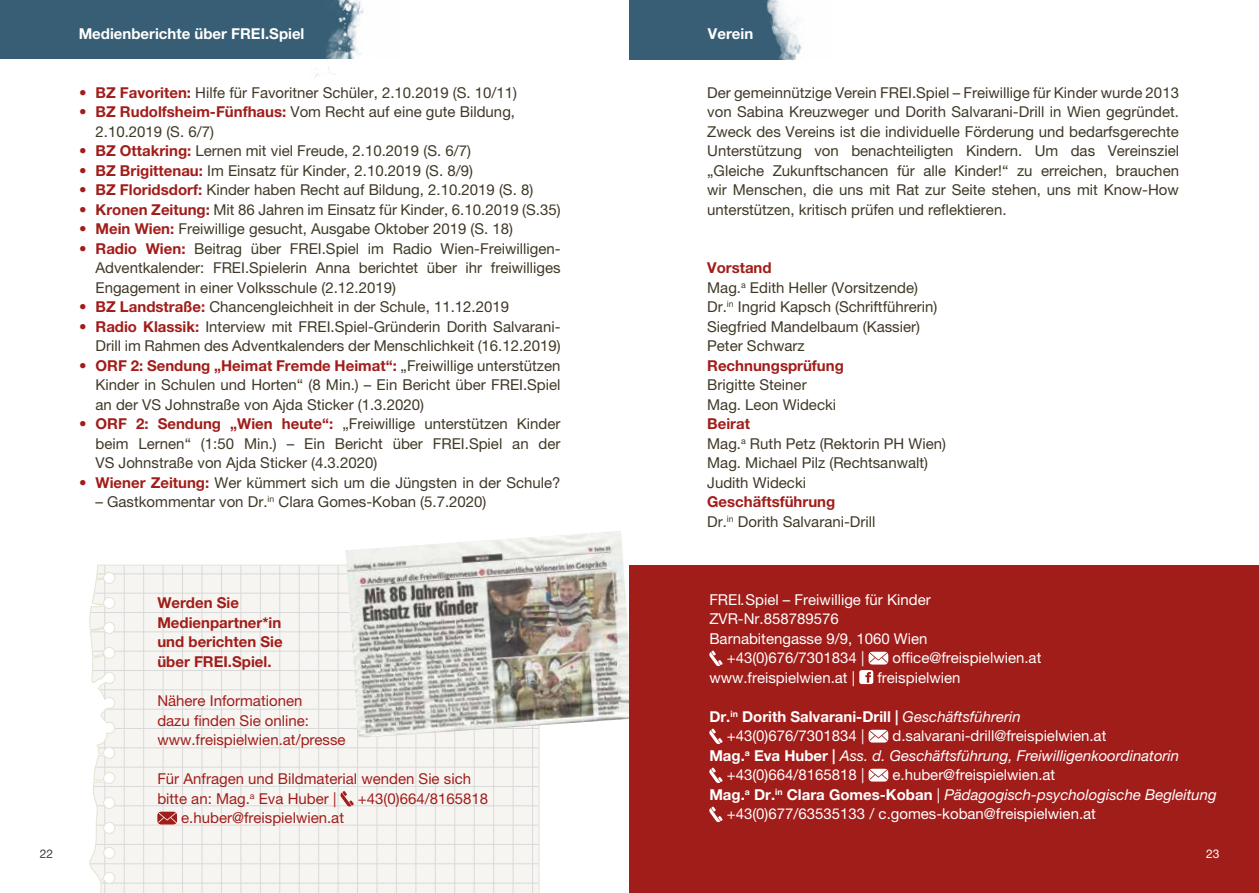
<style>
.page{position:relative;width:1259px;height:893px;background:#fff}
.page>*{position:absolute;margin:0;border:0;box-sizing:border-box;transform-origin:0 0}
.t1{font:15px/19.5px "Helvetica Neue LT Pro";color:#403927}
.t2{font:15px "Helvetica Neue LT Pro";color:#fff}
.t3{font:15px/19.5px "Helvetica Neue LT Pro";color:#a11d1a}
.t4{font:italic 15px "Helvetica Neue LT Pro";color:#fff}
.t5{font:700 15px/19.5px "Helvetica Neue LT Pro";color:#fff}
.t6{font:700 15px/19.5px "Helvetica Neue LT Pro";color:#a11d1a}
.t7{font:12px "Helvetica Neue LT Pro";color:#3c3c3b}
.t8{font:12px "Helvetica Neue LT Pro";color:#fff}
.s1{font-weight:700;color:#a11d1a}
.s2{font-style:italic}
.s3{font-weight:400;font-style:italic}
.s4{font-weight:400}
.s5{font-weight:700;font-style:normal}
.s6{font-style:normal}
</style>
<div class="page">
<svg style="left:89px;top:564px;width:450px;height:329px"></svg>
<img style="left:345px;top:531px;width:289px;height:207px">
<div style="left:0;top:0;width:401px;height:58px;background:#375e75"></div>
<img style="left:217px;top:0;width:184px;height:78px">
<svg style="left:340px;top:791px;width:14px;height:16px"></svg>
<svg style="left:157px;top:812px;width:20px;height:12px"></svg>
<div style="left:629px;top:0;width:202px;height:59px;background:#375e75"></div>
<img style="left:650px;top:0;width:181px;height:60px">
<div style="left:629px;top:566px;width:630px;height:327px;background:#a11d1a"></div>
<svg style="left:709px;top:650px;width:13px;height:16px"></svg>
<svg style="left:859px;top:652px;width:29px;height:32px"></svg>
<svg style="left:709px;top:728px;width:13px;height:16px"></svg>
<svg style="left:868px;top:730px;width:20px;height:13px"></svg>
<svg style="left:709px;top:767px;width:13px;height:16px"></svg>
<svg style="left:868px;top:769px;width:20px;height:13px"></svg>
<svg style="left:709px;top:806px;width:13px;height:16px"></svg>
<p class="t5" style="left:79px;top:24px;width:227px">Medienberichte über FREI.Spiel</p>
<p class="t1" style="left:79px;top:82px;width:439px"><span class="s1">• BZ Favoriten:</span> Hilfe für Favoritner Schüler, 2.10.2019 (S. 10/11)</p>
<p class="t1" style="left:95px;top:102px;width:421px;text-indent:-16px"><span class="s1">• BZ Rudolfsheim-Fünfhaus:</span> Vom Recht auf eine gute Bildung,<br>2.10.2019 (S. 6/7)</p>
<p class="t1" style="left:79px;top:141px;width:393px"><span class="s1">• BZ Ottakring:</span> Lernen mit viel Freude, 2.10.2019 (S. 6/7)</p>
<p class="t1" style="left:79px;top:160px;width:395px"><span class="s1">• BZ Brigittenau:</span> Im Einsatz für Kinder, 2.10.2019 (S. 8/9)</p>
<p class="t1" style="left:79px;top:180px;width:456px"><span class="s1">• BZ Floridsdorf:</span> Kinder haben Recht auf Bildung, 2.10.2019 (S. 8)</p>
<p class="t1" style="left:79px;top:199px;width:483px"><span class="s1">• Kronen Zeitung:</span> Mit 86 Jahren im Einsatz für Kinder, 6.10.2019 (S.35)</p>
<p class="t1" style="left:79px;top:219px;width:436px"><span class="s1">• Mein Wien:</span> Freiwillige gesucht, Ausgabe Oktober 2019 (S. 18)</p>
<p class="t1" style="left:95px;top:238px;width:466px;text-align:justify;text-indent:-16px"><span class="s1">• Radio Wien:</span> Beitrag über FREI.Spiel im Radio Wien-Freiwilligen-Adventkalender: FREI.Spielerin Anna berichtet über ihr freiwilliges Engagement in einer Volksschule (2.12.2019)</p>
<p class="t1" style="left:79px;top:297px;width:431px"><span class="s1">• BZ Landstraße:</span> Chancengleichheit in der Schule, 11.12.2019</p>
<p class="t1" style="left:79px;top:316px;width:483px;text-align:right"><span class="s1">• Radio Klassik:</span> Interview mit FREI.Spiel-Gründerin Dorith Salvarani-<br>Drill im Rahmen des Adventkalenders der Menschlichkeit (16.12.2019)</p>
<p class="t1" style="left:95px;top:355px;width:466px;text-align:justify;text-indent:-16px"><span class="s1">• ORF 2: Sendung „Heimat Fremde Heimat“:</span> „Freiwillige unterstützen Kinder in Schulen und Horten“ (8 Min.) – Ein Bericht über FREI.Spiel an der VS Johnstraße von Ajda Sticker (1.3.2020)</p>
<p class="t1" style="left:95px;top:414px;width:466px;text-align:justify;text-indent:-16px"><span class="s1">• ORF 2: Sendung „Wien heute“:</span> „Freiwillige unterstützen Kinder beim Lernen“ (1:50 Min.) – Ein Bericht über FREI.Spiel an der VS Johnstraße von Ajda Sticker (4.3.2020)</p>
<p class="t1" style="left:79px;top:472px;width:483px"><span class="s1">• Wiener Zeitung:</span> Wer kümmert sich um die Jüngsten in der Schule?</p>
<p class="t1" style="left:95px;top:492px;width:392px">– Gastkommentar von Dr.<sup>in</sup> Clara Gomes-Koban (5.7.2020)</p>
<p class="t7" style="left:40px;top:847px;width:15px">22</p>
<p class="t6" style="left:157px;top:593px;width:127px">Werden Sie<br>Medienpartner*in und berichten Sie über FREI.Spiel.</p>
<p class="t3" style="left:157px;top:691px;width:190px">Nähere Informationen<br>dazu finden Sie online: www.freispielwien.at/presse</p>
<p class="t3" style="left:157px;top:769px;width:315px">Für Anfragen und Bildmaterial wenden Sie sich bitte an: Mag.<sup>a</sup> Eva Huber |</p>
<p class="t3" style="left:358px;top:788px;width:132px">+43(0)664/8165818</p>
<p class="t3" style="left:181px;top:808px;width:164px">e.huber@freispielwien.at</p>
<p class="t5" style="left:708px;top:24px;width:47px">Verein</p>
<p class="t1" style="left:707px;top:82px;width:473px;text-align:justify">Der gemeinnützige Verein FREI.Spiel – Freiwillige für Kinder wurde 2013 von Sabina Kreuzweger und Dorith Salvarani-Drill in Wien gegründet.<br>Zweck des Vereins ist die individuelle Förderung und bedarfsgerechte Unterstützung von benachteiligten Kindern. Um das Vereinsziel „Gleiche Zukunftschancen für alle Kinder!“ zu erreichen, brauchen wir Menschen, die uns mit Rat zur Seite stehen, uns mit Know-How unterstützen, kritisch prüfen und reflektieren.</p>
<p class="t1" style="left:707px;top:258px;width:232px"><span class="s1">Vorstand<br></span>Mag.<sup>a</sup> Edith Heller (Vorsitzende)<br>Dr.<sup>in</sup> Ingrid Kapsch (Schriftführerin)<br>Siegfried Mandelbaum (Kassier)<br>Peter Schwarz</p>
<p class="t6" style="left:707px;top:355px;width:138px">Rechnungsprüfung</p>
<p class="t1" style="left:707px;top:375px;width:130px">Brigitte Steiner<br>Mag. Leon Widecki</p>
<p class="t1" style="left:707px;top:414px;width:240px"><span class="s1">Beirat<br></span>Mag.<sup>a</sup> Ruth Petz (Rektorin PH Wien)<br>Mag. Michael Pilz (Rechtsanwalt)<br>Judith Widecki</p>
<p class="t1" style="left:707px;top:492px;width:170px"><span class="s1">Geschäftsführung<br></span>Dr.<sup>in</sup> Dorith Salvarani-Drill</p>
<p class="t2" style="left:709px;top:590px;width:223px">FREI<span class="s2">.</span>Spiel – Freiwillige für Kinder</p>
<p class="t2" style="left:709px;top:610px;width:131px">ZVR-Nr.858789576</p>
<p class="t2" style="left:709px;top:629px;width:220px">Barnabitengasse 9/9, 1060 Wien</p>
<p class="t2" style="left:726px;top:649px;width:139px">+43(0)676/7301834 |</p>
<p class="t2" style="left:892px;top:649px;width:150px">office@freispielwien.at</p>
<p class="t2" style="left:709px;top:668px;width:147px">www.freispielwien.at |</p>
<p class="t2" style="left:877px;top:668px;width:85px">freispielwien</p>
<p class="t5" style="left:726px;top:706px;width:295px;text-indent:-17px">Dr.<sup>in</sup> Dorith Salvarani-Drill | <span class="s3">Geschäftsführerin </span><span class="s4">+43(0)676/7301834 |</span></p>
<p class="t2" style="left:892px;top:727px;width:215px">d.salvarani-drill@freispielwien.at</p>
<p class="t4" style="left:709px;top:746px;width:471px"><span class="s5">Mag.</span><sup>a</sup> <span class="s5">Eva Huber |</span> Ass. d. Geschäftsführung, Freiwilligenkoordinatorin</p>
<p class="t2" style="left:726px;top:766px;width:139px">+43(0)664/8165818 |</p>
<p class="t2" style="left:892px;top:766px;width:164px">e.huber@freispielwien.at</p>
<p class="t4" style="left:709px;top:785px;width:509px"><span class="s5">Mag.</span><sup>a</sup> <span class="s5">Dr.</span><sup>in</sup> <span class="s5">Clara Gomes-Koban</span> <span class="s6">|</span> Pädagogisch-psychologische Begleitung</p>
<p class="t2" style="left:726px;top:805px;width:371px">+43(0)677/63535133 / c.gomes-koban@freispielwien.at</p>
<p class="t8" style="left:1206px;top:847px;width:15px">23</p>
</div>
